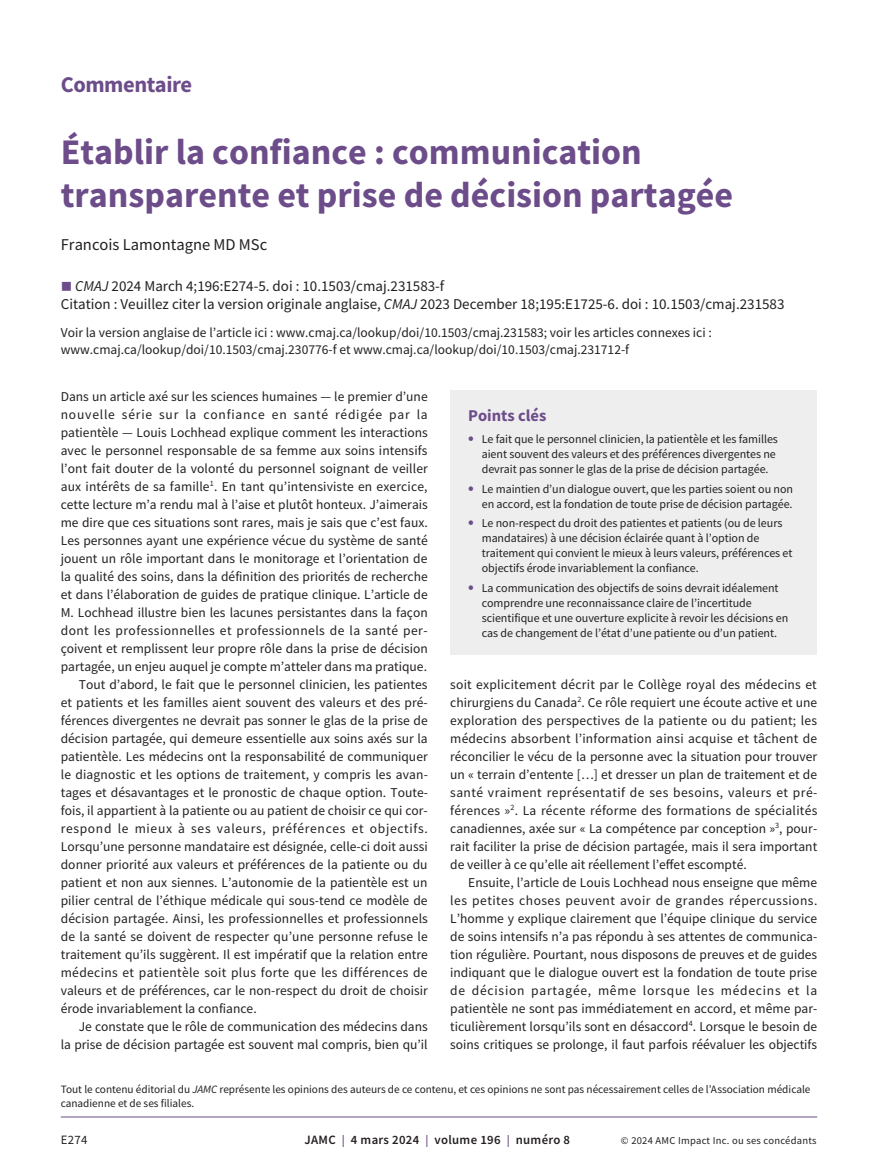
<style>
.page{position:relative;width:878px;height:1175px;background:#fff}
.page>*{position:absolute;margin:0;border:0;box-sizing:border-box;transform-origin:0 0}
.t1{font:700 36px/43.2px "Source Sans Pro";color:#6d4c8a}
.t2{font:700 22.5px "Source Sans Pro";letter-spacing:-.02em;color:#6d4c8a}
.t3{font:16.5px "Source Sans Pro";color:#231f20}
.t4{font:700 16.5px "Source Sans Pro";color:#6d4c8a}
.t5{font:15px/18px "Source Sans Pro";color:#231f20}
.t6{font:13.5px/18px "Source Sans Pro";color:#231f20;text-align:justify}
.t7{font:13.5px "Source Sans Pro";letter-spacing:.03em;color:#231f20}
.t8{font:13.5px "Source Sans Pro";letter-spacing:.025em;color:#231f20}
.t9{font:13.5px "Source Sans Pro";letter-spacing:.05em;color:#231f20}
.t10{font:13.5px "Source Sans Pro";letter-spacing:.06em;color:#231f20}
.t11{font:600 12.75px "Source Sans Pro";letter-spacing:.025em;color:#231f20}
.t12{font:12.75px "Source Sans Pro";color:#231f20}
.t13{font:12px/15px "Source Sans Pro";letter-spacing:-.005em;color:#231f20}
.t14{font:11.25px/13.5px "Source Sans Pro";color:#231f20}
.t15{font:10.5px "Source Sans Pro";letter-spacing:.025em;color:#231f20}
.s1{color:#6d4c8a}
.s2{font-style:italic}
.s3{font-weight:700;font-size:16.5px;color:#6d4c8a}
.s4{font-size:12px;color:#6d4c8a}
</style>
<div class="page">
<hr style="left:61px;top:1116px;width:756px;height:1px;background:#6d4c8a">
<div style="left:450px;top:390px;width:367px;height:264px;background:#eeeeef"></div>
<h2 class="t2" style="left:61px;top:69px;width:133px">Commentaire</h2>
<h1 class="t1" style="left:61px;top:129px;width:674px">Établir la confiance : communication transparente et prise de décision partagée</h1>
<p class="t3" style="left:61px;top:234px;width:208px">Francois Lamontagne MD MSc</p>
<p class="t5" style="left:61px;top:277px;width:725px"><span class="s1">■</span> <span class="s2">CMAJ</span> 2024 March 4;196:E274-5. doi : 10.1503/cmaj.231583-f<br>Citation : Veuillez citer la version originale anglaise, <span class="s2">CMAJ</span> 2023 December 18;195:E1725-6. doi : 10.1503/cmaj.231583</p>
<p class="t6" style="left:61px;top:324px;width:652px;line-height:16.5px">Voir la version anglaise de l’article ici : www.cmaj.ca/lookup/doi/10.1503/cmaj.231583; voir les articles connexes ici : www.cmaj.ca/lookup/doi/10.1503/cmaj.230776-f et www.cmaj.ca/lookup/doi/10.1503/cmaj.231712-f</p>
<p class="t6" style="left:61px;top:387px;width:368px">Dans un article axé sur les sciences humaines — le premier d’une</p>
<p class="t10" style="left:61px;top:405px;width:368px">nouvelle série sur la confiance en santé rédigée par la</p>
<p class="t6" style="left:61px;top:423px;width:368px">patientèle — Louis Lochhead explique comment les interactions</p>
<p class="t6" style="left:61px;top:441px;width:368px">avec le personnel responsable de sa femme aux soins intensifs</p>
<p class="t6" style="left:61px;top:459px;width:368px">l’ont fait douter de la volonté du personnel soignant de veiller</p>
<p class="t6" style="left:61px;top:477px;width:368px">aux intérêts de sa famille<sup>1</sup>. En tant qu’intensiviste en exercice,</p>
<p class="t6" style="left:61px;top:495px;width:368px">cette lecture m’a rendu mal à l’aise et plutôt honteux. J’aimerais</p>
<p class="t6" style="left:61px;top:513px;width:368px">me dire que ces situations sont rares, mais je sais que c’est faux.</p>
<p class="t6" style="left:61px;top:531px;width:368px">Les personnes ayant une expérience vécue du système de santé</p>
<p class="t6" style="left:61px;top:549px;width:368px">jouent un rôle important dans le monitorage et l’orientation de</p>
<p class="t6" style="left:61px;top:567px;width:368px">la qualité des soins, dans la définition des priorités de recherche</p>
<p class="t6" style="left:61px;top:585px;width:368px">et dans l’élaboration de guides de pratique clinique. L’article de</p>
<p class="t6" style="left:61px;top:603px;width:368px">M. Lochhead illustre bien les lacunes persistantes dans la façon</p>
<p class="t7" style="left:61px;top:621px;width:368px">dont les professionnelles et professionnels de la santé per-</p>
<p class="t6" style="left:61px;top:639px;width:368px">çoivent et remplissent leur propre rôle dans la prise de décision</p>
<p class="t6" style="left:61px;top:657px;width:368px">partagée, un enjeu auquel je compte m’atteler dans ma pratique.</p>
<p class="t6" style="left:79px;top:675px;width:350px">Tout d’abord, le fait que le personnel clinicien, les patientes</p>
<p class="t6" style="left:61px;top:693px;width:368px">et patients et les familles aient souvent des valeurs et des pré-</p>
<p class="t6" style="left:61px;top:711px;width:368px">férences divergentes ne devrait pas sonner le glas de la prise de</p>
<p class="t6" style="left:61px;top:729px;width:368px">décision partagée, qui demeure essentielle aux soins axés sur la</p>
<p class="t6" style="left:61px;top:747px;width:368px">patientèle. Les médecins ont la responsabilité de communiquer</p>
<p class="t6" style="left:61px;top:765px;width:369px">le diagnostic et les options de traitement, y compris les avan-</p>
<p class="t6" style="left:61px;top:783px;width:368px">tages et désavantages et le pronostic de chaque option. Toute-</p>
<p class="t6" style="left:61px;top:801px;width:368px">fois, il appartient à la patiente ou au patient de choisir ce qui cor-</p>
<p class="t9" style="left:61px;top:819px;width:368px">respond le mieux à ses valeurs, préférences et objectifs.</p>
<p class="t6" style="left:61px;top:837px;width:368px">Lorsqu’une personne mandataire est désignée, celle-ci doit aussi</p>
<p class="t6" style="left:61px;top:855px;width:368px">donner priorité aux valeurs et préférences de la patiente ou du</p>
<p class="t6" style="left:61px;top:873px;width:368px">patient et non aux siennes. L’autonomie de la patientèle est un</p>
<p class="t6" style="left:61px;top:891px;width:368px">pilier central de l’éthique médicale qui sous-tend ce modèle de</p>
<p class="t6" style="left:61px;top:909px;width:368px">décision partagée. Ainsi, les professionnelles et professionnels</p>
<p class="t6" style="left:61px;top:927px;width:368px">de la santé se doivent de respecter qu’une personne refuse le</p>
<p class="t6" style="left:61px;top:945px;width:368px">traitement qu’ils suggèrent. Il est impératif que la relation entre</p>
<p class="t8" style="left:61px;top:963px;width:368px">médecins et patientèle soit plus forte que les différences de</p>
<p class="t6" style="left:61px;top:981px;width:368px">valeurs et de préférences, car le non-respect du droit de choisir</p>
<p class="t6" style="left:61px;top:999px;width:197px">érode invariablement la confiance.</p>
<p class="t6" style="left:79px;top:1017px;width:350px">Je constate que le rôle de communication des médecins dans</p>
<p class="t6" style="left:61px;top:1035px;width:368px">la prise de décision partagée est souvent mal compris, bien qu’il</p>
<p class="t4" style="left:468px;top:404px;width:80px">Points clés</p>
<p class="t13" style="left:482px;top:431px;width:297px;text-indent:-14px"><span class="s3">•</span> Le fait que le personnel clinicien, la patientèle et les familles aient souvent des valeurs et des préférences divergentes ne devrait pas sonner le glas de la prise de décision partagée.</p>
<p class="t13" style="left:468px;top:481px;width:326px;text-align:right"><span class="s3">•</span> Le maintien d’un dialogue ouvert, que les parties soient ou non en accord, est la fondation de toute prise de décision partagée.</p>
<p class="t13" style="left:482px;top:515px;width:312px;text-indent:-14px"><span class="s3">•</span> Le non-respect du droit des patientes et patients (ou de leurs mandataires) à une décision éclairée quant à l’option de traitement qui convient le mieux à leurs valeurs, préférences et objectifs érode invariablement la confiance.</p>
<p class="t13" style="left:482px;top:580px;width:308px;text-indent:-14px"><span class="s3">•</span> La communication des objectifs de soins devrait idéalement comprendre une reconnaissance claire de l’incertitude scientifique et une ouverture explicite à revoir les décisions en cas de changement de l’état d’une patiente ou d’un patient.</p>
<p class="t6" style="left:450px;top:675px;width:368px">soit explicitement décrit par le Collège royal des médecins et chirurgiens du Canada<sup>2</sup>. Ce rôle requiert une écoute active et une exploration des perspectives de la patiente ou du patient; les médecins absorbent l’information ainsi acquise et tâchent de réconcilier le vécu de la personne avec la situation pour trouver un « terrain d’entente […] et dresser un plan de traitement et de santé vraiment représentatif de ses besoins, valeurs et pré&shy;férences »<sup>2</sup>. La récente réforme des formations de spécialités canadiennes, axée sur « La compétence par conception »<sup>3</sup>, pour&shy;rait faciliter la prise de décision partagée, mais il sera important de veiller à ce qu’elle ait réellement l’effet escompté.</p>
<p class="t6" style="left:450px;top:873px;width:368px;text-indent:18px">Ensuite, l’article de Louis Lochhead nous enseigne que même les petites choses peuvent avoir de grandes répercussions.<br>L’homme y explique clairement que l’équipe clinique du service de soins intensifs n’a pas répondu à ses attentes de communica&shy;tion régulière. Pourtant, nous disposons de preuves et de guides indiquant que le dialogue ouvert est la fondation de toute prise de décision partagée, même lorsque les médecins et la patientèle ne sont pas immédiatement en accord, et même par&shy;ticulièrement lorsqu’ils sont en désaccord<sup>4</sup>. Lorsque le besoin de soins critiques se prolonge, il faut parfois réévaluer les objectifs</p>
<p class="t14" style="left:61px;top:1082px;width:751px">Tout le contenu éditorial du <span class="s2">JAMC</span> représente les opinions des auteurs de ce contenu, et ces opinions ne sont pas nécessairement celles de l’Association médicale canadienne et de ses filiales.</p>
<p class="t12" style="left:61px;top:1132px;width:28px">E274</p>
<p class="t11" style="left:304px;top:1131px;width:267px">JAMC <span class="s4">|</span> 4 mars 2024 <span class="s4">|</span> volume 196 <span class="s4">|</span> numéro 8</p>
<p class="t15" style="left:621px;top:1134px;width:197px">© 2024 AMC Impact Inc. ou ses concédants</p>
</div>
